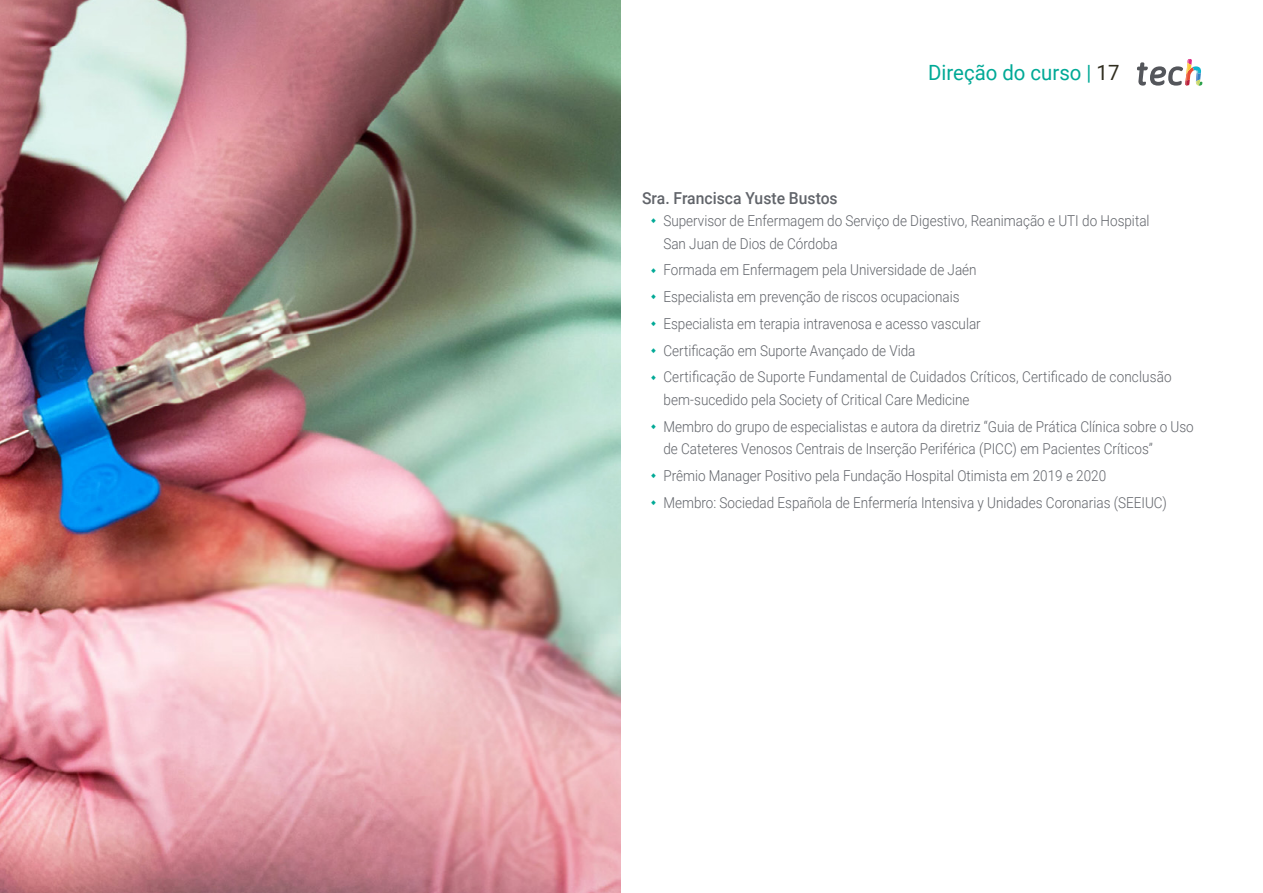
<style>
.page{position:relative;width:1263px;height:893px;background:#fff}
.page>*{position:absolute;margin:0;border:0;box-sizing:border-box;transform-origin:0 0}
.t1{font:21px "Roboto";color:#00a996}
.t2{font:500 16.5px "Roboto";color:#61646a;scale:.95 1}
.t3{font:300 15px/26.7px "Roboto";color:#61646a;scale:.9 1}
.s1{color:#312e20}
</style>
<div class="page">
<svg style="left:1137px;top:59px;width:65px;height:27px"></svg>
<img style="left:0;top:0;width:621px;height:893px">
<h1 class="t1" style="left:928px;top:57px;width:193px">Direção do curso | <span class="s1">17</span></h1>
<p class="t2" style="left:642px;top:186px;width:207px">Sra. Francisca Yuste Bustos</p>
<p class="t3" style="left:663px;top:209px;width:542px;line-height:22.5px">Supervisor de Enfermagem do Serviço de Digestivo, Reanimação e UTI do Hospital<br>San Juan de Dios de Córdoba</p>
<p class="t3" style="left:663px;top:256px;width:566px">Formada em Enfermagem pela Universidade de Jaén<br>Especialista em prevenção de riscos ocupacionais<br>Especialista em terapia intravenosa e acesso vascular<br>Certificação em Suporte Avançado de Vida<br>Certificação de Suporte Fundamental de Cuidados Críticos, Certificado de conclusão</p>
<p class="t3" style="left:663px;top:386px;width:591px">bem-sucedido pela Society of Critical Care Medicine<br>Membro do grupo de especialistas e autora da diretriz “Guia de Prática Clínica sobre o Uso</p>
<p class="t3" style="left:663px;top:435px;width:561px">de Cateteres Venosos Centrais de Inserção Periférica (PICC) em Pacientes Críticos”<br>Prêmio Manager Positivo pela Fundação Hospital Otimista em 2019 e 2020<br>Membro: Sociedad Española de Enfermería Intensiva y Unidades Coronarias (SEEIUC)</p>
</div>
